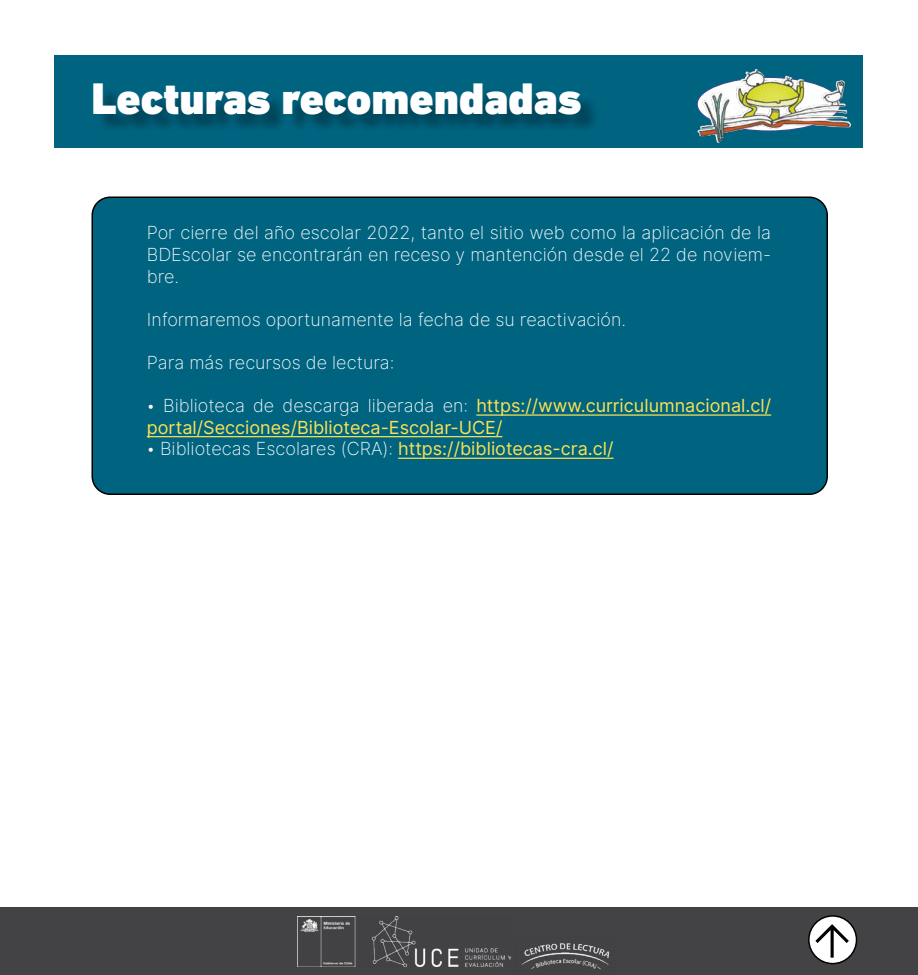
<style>
.page{position:relative;width:918px;height:975px;background:#fff}
.page>*{position:absolute;margin:0;border:0;box-sizing:border-box;transform-origin:0 0}
.t1{font:900 45px "DIN Next LT Pro";color:#fff}
.t2{font:18px/21.6px "Inter Extra Light BETA";color:#fff;text-align:justify}
.t3{font:18px/21.6px "Inter";color:#fbe251}
.s1{font-family:"Inter Extra Light BETA";color:#fff}
.s2{font-family:"Inter";color:#fbe251}
</style>
<div class="page">
<div style="left:55px;top:55px;width:808px;height:93px;background:#006481"></div>
<div style="left:96px;top:86px;width:504px;height:48px;background:#000;opacity:.33"></div>
<div style="left:0;top:908px;width:918px;height:67px;background:#434345"></div>
<img style="left:297px;top:916px;width:213px;height:51px">
<img style="left:521px;top:943px;width:89px;height:27px">
<svg style="left:809px;top:916px;width:48px;height:48px"></svg>
<div style="left:808px;top:915px;width:49px;height:49px;border:2px solid #000;border-radius:50%"></div>
<svg style="left:815px;top:924px;width:34px;height:34px"></svg>
<img style="left:696px;top:68px;width:154px;height:76px">
<div style="left:92px;top:197px;width:735px;height:297px;background:#006481;border-radius:18px"></div>
<div style="left:92px;top:196px;width:736px;height:299px;border:2px solid #000;border-radius:18px"></div>
<hr style="left:476px;top:414px;width:295px;height:2px;background:#fbe251">
<hr style="left:147px;top:436px;width:355px;height:1px;background:#fbe251">
<hr style="left:398px;top:458px;width:216px;height:1px;background:#fbe251">
<h1 class="t1" style="left:92px;top:71px;width:492px">Lecturas recomendadas</h1>
<p class="t2" style="left:147px;top:222px;width:626px">Por cierre del año escolar 2022, tanto el sitio web como la aplicación de la BDEscolar se encontrarán en receso y mantención desde el 22 de noviem&shy;bre.</p>
<p class="t2" style="left:147px;top:309px;width:481px">Informaremos oportunamente la fecha de su reactivación.</p>
<p class="t2" style="left:147px;top:352px;width:249px">Para más recursos de lectura:</p>
<p class="t3" style="left:147px;top:395px;width:626px"><span class="s1">• Biblioteca de descarga liberada en:</span> https://www.curriculumnacional.cl/ portal/Secciones/Biblioteca-Escolar-UCE/</p>
<p class="t2" style="left:147px;top:438px;width:468px">• Bibliotecas Escolares (CRA): <span class="s2">https://bibliotecas-cra.cl/</span></p>
</div>
